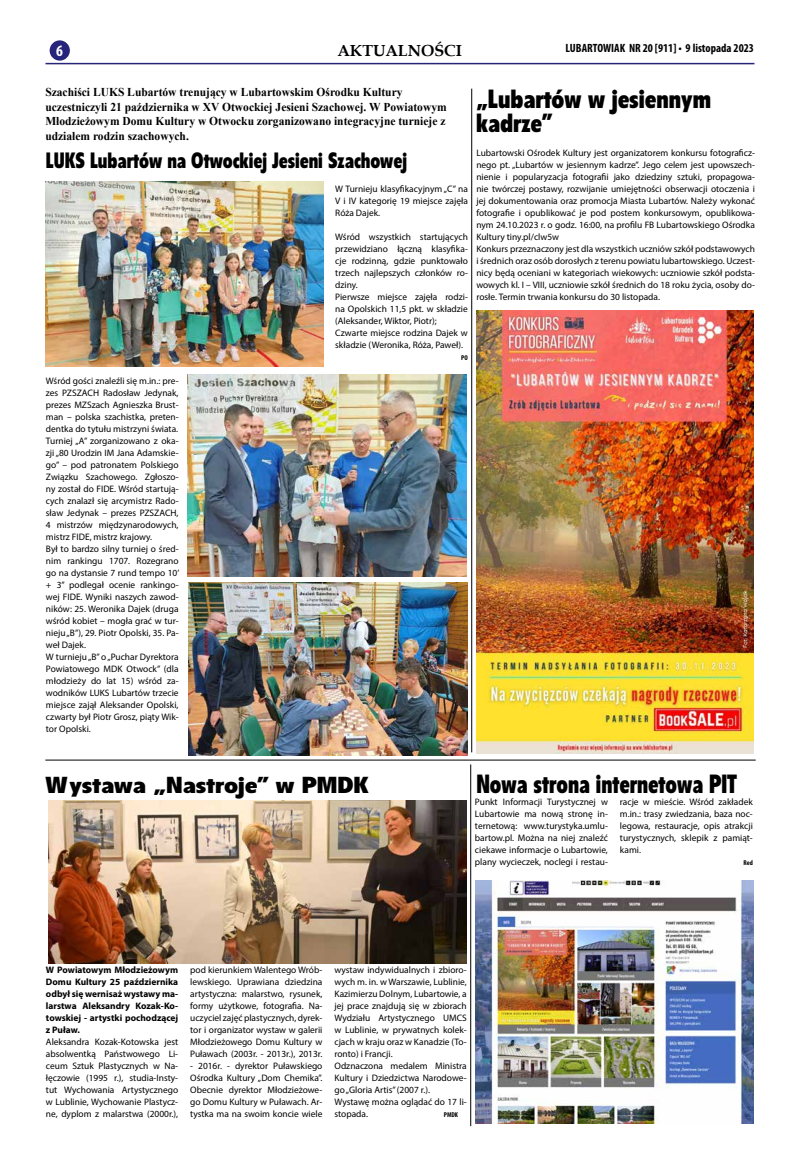
<style>
.page{position:relative;width:794px;height:1163px;background:#fff}
.page>*{position:absolute;margin:0;border:0;box-sizing:border-box;transform-origin:0 0}
.t1{font:25.4px/24px "EFN Olivea OT";color:#000;scale:.96 1}
.t2{font:25.4px "EFN Olivea OT";color:#000;scale:.86 1}
.t3{font:22.3px "EFN Olivea OT";color:#000;scale:1.19 1}
.t4{font:21.4px "EFN Olivea OT";color:#000;scale:.88 1}
.t5{font:700 16px "Book Antiqua";color:#000}
.t6{font:700 condensed 16px "Myriad Pro";color:#fff}
.t7{font:700 12px/14.4px "Times New Roman";color:#000;scale:.96 1}
.t8{font:700 condensed 12px "Myriad Pro";color:#000}
.t9{font:9.4px/12px "Myriad Pro";color:#000;text-align:justify}
.t10{font:700 9.4px/12px "Myriad Pro";color:#000;text-align:justify}
.t11{font:700 condensed 7px "Myriad Pro";color:#000}
</style>
<div class="page">
<div style="left:50px;top:40px;width:20px;height:21px;background:#26247b;border-radius:50%"></div>
<hr style="left:45px;top:63px;width:709px;height:1px;background:#26247b">
<hr style="left:471px;top:89px;width:1px;height:663px;background:#000">
<hr style="left:45px;top:759px;width:710px;height:1px;background:#000">
<img style="left:476px;top:310px;width:277px;height:443px">
<img style="left:48px;top:800px;width:418px;height:163px">
<hr style="left:470px;top:764px;width:1px;height:361px;background:#000">
<img style="left:188px;top:583px;width:279px;height:172px">
<img style="left:188px;top:374px;width:279px;height:202px">
<img style="left:45px;top:181px;width:278px;height:186px">
<img style="left:476px;top:880px;width:278px;height:242px">
<h3 class="t6" style="left:56px;top:40px;width:8px">6</h3>
<h3 class="t5" style="left:337px;top:39px;width:126px">AKTUALNOŚCI</h3>
<p class="t8" style="left:565px;top:41px;width:190px">LUBARTOWIAK NR 20 [911] • 9 listopada 2023</p>
<p class="t7" style="left:45px;top:85px;width:419px">Szachiści LUKS Lubartów trenujący w Lubartowskim Ośrodku Kultury uczestniczyli 21 października w XV Otwockiej Jesieni Szachowej. W Powiatowym Młodzieżowym Domu Kultury w Otwocku zorganizowano integracyjne turnieje z udziałem rodzin szachowych.</p>
<h3 class="t4" style="left:46px;top:147px;width:412px">LUKS Lubartów na Otwockiej Jesieni Szachowej</h3>
<p class="t9" style="left:46px;top:375px;width:135px;text-align:left">Wśród gości znaleźli się m.in.: pre&shy;zes PZSZACH Radosław Jedynak, prezes MZSzach Agnieszka Brust&shy;man – polska szachistka, preten&shy;dentka do tytułu mistrzyni świata.<br>Turniej „A” zorganizowano z oka&shy;zji „80 Urodzin IM Jana Adamskie&shy;go” – pod patronatem Polskiego<br>Związku Szachowego. Zgłoszo&shy;ny został do FIDE. Wśród startują&shy;cych znalazł się arcymistrz Rado&shy;sław Jedynak – prezes PZSZACH,<br>4 mistrzów międzynarodowych, mistrz FIDE, mistrz krajowy.<br>Był to bardzo silny turniej o śred&shy;nim rankingu 1707. Rozegrano go na dystansie 7 rund tempo 10’ + 3’’ podlegał ocenie rankingo&shy;wej FIDE. Wyniki naszych zawod&shy;ników: 25. Weronika Dajek (druga wśród kobiet – mogła grać w tur&shy;nieju „B”), 29. Piotr Opolski, 35. Pa&shy;weł Dajek.<br>W turnieju „B” o „Puchar Dyrektora<br>Powiatowego MDK Otwock” (dla młodzieży do lat 15) wśród za&shy;wodników LUKS Lubartów trzecie miejsce zajął Aleksander Opolski, czwarty był Piotr Grosz, piąty Wik&shy;tor Opolski.</p>
<p class="t9" style="left:335px;top:183px;width:134px">W Turnieju klasyfikacyjnym „C” na V i IV kategorię 19 miejsce zajęła Róża Dajek.</p>
<p class="t9" style="left:335px;top:231px;width:134px;text-align:left">Wśród wszystkich startujących przewidziano łączną klasyfika&shy;cje rodzinną, gdzie punktowało trzech najlepszych członków ro&shy;dziny.<br>Pierwsze miejsce zajęła rodzi&shy;na Opolskich 11,5 pkt. w składzie (Aleksander, Wiktor, Piotr);<br>Czwarte miejsce rodzina Dajek w składzie (Weronika, Róża, Paweł).</p>
<p class="t11" style="left:461px;top:353px;width:8px">PO</p>
<h1 class="t1" style="left:476px;top:87px;width:246px">„Lubartów w jesiennym kadrze”</h1>
<p class="t9" style="left:476px;top:147px;width:280px;text-align:left">Lubartowski Ośrodek Kultury jest organizatorem konkursu fotograficz&shy;nego pt. „Lubartów w jesiennym kadrze”. Jego celem jest upowszech&shy;nienie i popularyzacja fotografii jako dziedziny sztuki, propagowa&shy;nie twórczej postawy, rozwijanie umiejętności obserwacji otoczenia i jej dokumentowania oraz promocja Miasta Lubartów. Należy wykonać fotografie i opublikować je pod postem konkursowym, opublikowa&shy;nym 24.10.2023 r. o godz. 16:00, na profilu FB Lubartowskiego Ośrodka Kultury tiny.pl/clw5w<br>Konkurs przeznaczony jest dla wszystkich uczniów szkół podstawowych i średnich oraz osób dorosłych z terenu powiatu lubartowskiego. Uczest&shy;nicy będą oceniani w kategoriach wiekowych: uczniowie szkół podsta&shy;wowych kl. I – VIII, uczniowie szkół średnich do 18 roku życia, osoby do&shy;rosłe. Termin trwania konkursu do 30 listopada.</p>
<h2 class="t3" style="left:45px;top:770px;width:273px">Wystawa „Nastroje” w PMDK</h2>
<h1 class="t2" style="left:476px;top:767px;width:305px">Nowa strona internetowa PIT</h1>
<p class="t9" style="left:475px;top:795px;width:134px">Punkt Informacji Turystycznej w Lubartowie ma nową stronę in&shy;ternetową: www.turystyka.umlu&shy;bartow.pl. Można na niej znaleźć ciekawe informacje o Lubartowie, plany wycieczek, noclegi i restau-</p>
<p class="t9" style="left:620px;top:795px;width:134px">racje w mieście. Wśród zakładek m.in.: trasy zwiedzania, baza noc&shy;legowa, restauracje, opis atrakcji turystycznych, sklepik z pamiąt&shy;kami.</p>
<p class="t11" style="left:743px;top:857px;width:11px">Red</p>
<p class="t10" style="left:46px;top:963px;width:134px">W Powiatowym Młodzieżowym Domu Kultury 25 października odbył się wernisaż wystawy ma&shy;larstwa Aleksandry Kozak-Ko&shy;towskiej - artystki pochodzącej z Puław.</p>
<p class="t9" style="left:46px;top:1035px;width:134px">Aleksandra Kozak-Kotowska jest absolwentką Państwowego Li&shy;ceum Sztuk Plastycznych w Na&shy;łęczowie (1995 r.), studia-Insty&shy;tut Wychowania Artystycznego w Lublinie, Wychowanie Plastycz&shy;ne, dyplom z malarstwa (2000r.),</p>
<p class="t9" style="left:190px;top:963px;width:134px">pod kierunkiem Walentego Wrób&shy;lewskiego. Uprawiana dziedzina artystyczna: malarstwo, rysunek, formy użytkowe, fotografia. Na&shy;uczyciel zajęć plastycznych, dyrek&shy;tor i organizator wystaw w galerii Młodzieżowego Domu Kultury w Puławach (2003r. - 2013r.), 2013r.</p>
<p class="t9" style="left:190px;top:1059px;width:134px">- 2016r. - dyrektor Puławskiego Ośrodka Kultury „Dom Chemika”.<br>Obecnie dyrektor Młodzieżowe&shy;go Domu Kultury w Puławach. Ar&shy;tystka ma na swoim koncie wiele</p>
<p class="t9" style="left:334px;top:963px;width:134px;text-align:left">wystaw indywidualnych i zbioro&shy;wych m. in. w Warszawie, Lublinie,<br>Kazimierzu Dolnym, Lubartowie, a jej prace znajdują się w zbiorach<br>Wydziału Artystycznego UMCS w Lublinie, w prywatnych kolek&shy;cjach w kraju oraz w Kanadzie (To&shy;ronto) i Francji.<br>Odznaczona medalem Ministra<br>Kultury i Dziedzictwa Narodowe&shy;go „Gloria Artis” (2007 r.).<br>Wystawę można oglądać do 17 li&shy;stopada.</p>
<p class="t11" style="left:444px;top:1109px;width:16px">PMDK</p>
</div>
